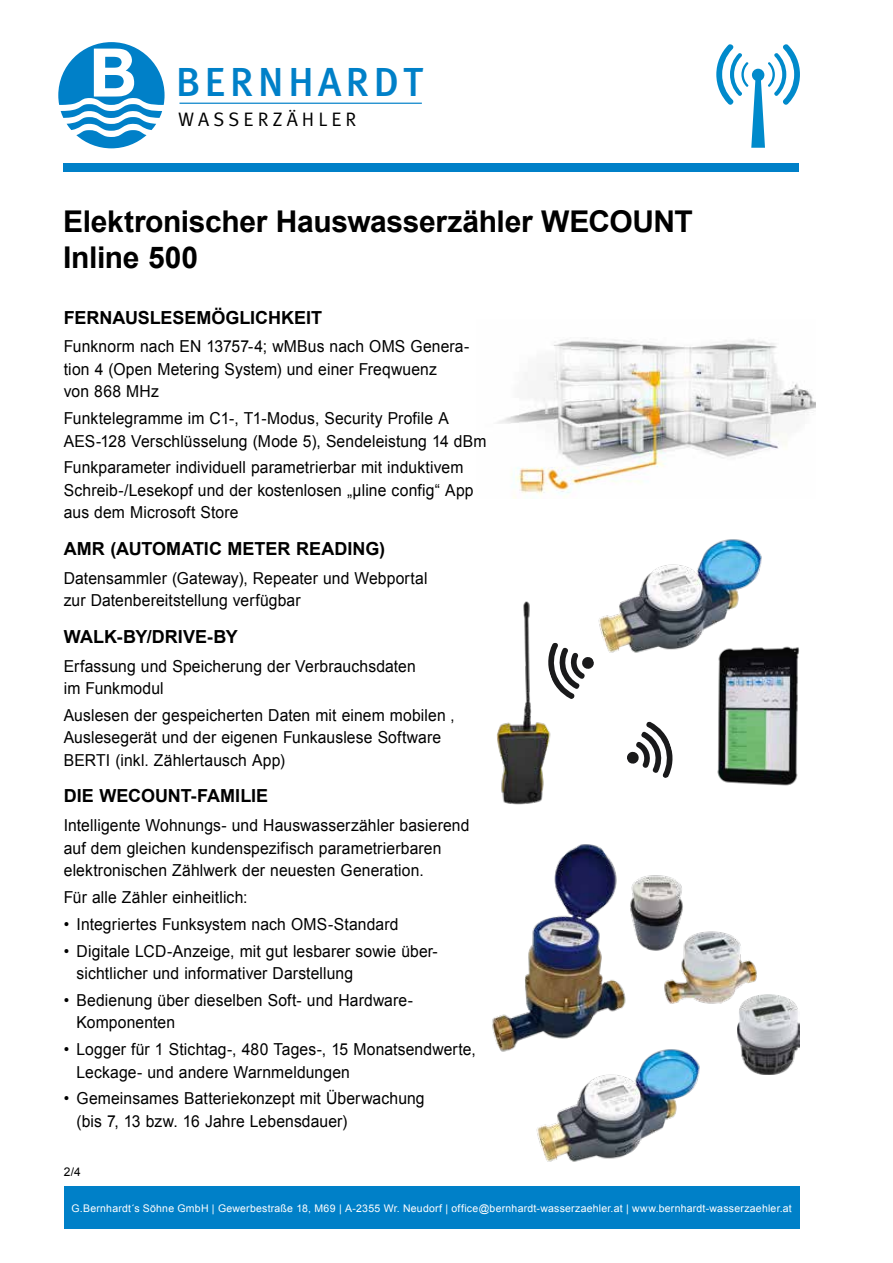
<style>
.page{position:relative;width:893px;height:1263px;background:#fff}
.page>*{position:absolute;margin:0;border:0;box-sizing:border-box;transform-origin:0 0}
.t1{font:500 40.5px "Meta Plus";letter-spacing:.1em;color:#0080c8}
.t2{font:700 30px/36px "Arial";letter-spacing:-.01em;color:#000}
.t3{font:19.5px "Meta Plus Normal";letter-spacing:.21em;color:#000}
.t4{font:700 18px "Arial";color:#000}
.t5{font:16.5px/22.5px "Arial";letter-spacing:.01em;color:#000;scale:.95 1}
.t6{font:12px "Arial";color:#000}
.t7{font:10.5px "Arial";letter-spacing:.02em;color:#fff}
</style>
<div class="page">
<svg style="left:58px;top:42px;width:107px;height:106px"></svg>
<hr style="left:179px;top:103px;width:243px;height:1px;background:#0080c8">
<svg style="left:716px;top:44px;width:84px;height:104px"></svg>
<div style="left:63px;top:164px;width:736px;height:8px;background:#0080c8"></div>
<div style="left:64px;top:1186px;width:735px;height:43px;background:#0080c8"></div>
<img style="left:498px;top:339px;width:317px;height:159px">
<svg style="left:559px;top:647px;width:35px;height:52px"></svg>
<img style="left:591px;top:539px;width:171px;height:120px">
<img style="left:497px;top:602px;width:62px;height:203px">
<img style="left:712px;top:641px;width:87px;height:145px">
<svg style="left:627px;top:721px;width:46px;height:57px"></svg>
<img style="left:536px;top:1049px;width:164px;height:113px">
<img style="left:492px;top:844px;width:139px;height:212px">
<img style="left:664px;top:931px;width:93px;height:73px">
<img style="left:738px;top:994px;width:61px;height:80px">
<img style="left:625px;top:869px;width:64px;height:83px">
<h1 class="t1" style="left:176px;top:59px;width:249px">BERNHARDT</h1>
<p class="t3" style="left:178px;top:108px;width:180px">WASSERZÄHLER</p>
<h2 class="t2" style="left:63px;top:205px;width:631px">Elektronischer Hauswasserzähler WECOUNT<br>Inline 500</h2>
<p class="t4" style="left:64px;top:305px;width:260px">FERNAUSLESEMÖGLICHKEIT</p>
<p class="t5" style="left:64px;top:336px;width:428px">Funknorm nach EN 13757-4; wMBus nach OMS Genera&shy;tion 4 (Open Metering System) und einer Freqwuenz<br>von 868 MHz</p>
<p class="t5" style="left:64px;top:407px;width:447px">Funktelegramme im C1-, T1-Modus, Security Profile A<br>AES-128 Verschlüsselung (Mode 5), Sendeleistung 14 dBm</p>
<p class="t5" style="left:64px;top:457px;width:433px">Funkparameter individuell parametrierbar mit induktivem<br>Schreib-/Lesekopf und der kostenlosen „µline config“ App aus dem Microsoft Store</p>
<p class="t4" style="left:64px;top:537px;width:323px">AMR (AUTOMATIC METER READING)</p>
<p class="t5" style="left:64px;top:567px;width:384px">Datensammler (Gateway), Repeater und Webportal zur Datenbereitstellung verfügbar</p>
<p class="t4" style="left:64px;top:625px;width:176px">WALK-BY/DRIVE-BY</p>
<p class="t5" style="left:64px;top:655px;width:372px">Erfassung und Speicherung der Verbrauchsdaten im Funkmodul</p>
<p class="t5" style="left:64px;top:704px;width:413px">Auslesen der gespeicherten Daten mit einem mobilen ‚<br>Auslesegerät und der eigenen Funkauslese Software<br>BERTI (inkl. Zählertausch App)</p>
<p class="t4" style="left:64px;top:784px;width:206px">DIE WECOUNT-FAMILIE</p>
<p class="t5" style="left:64px;top:814px;width:428px">Intelligente Wohnungs- und Hauswasserzähler basierend auf dem gleichen kundenspezifisch parametrierbaren elektronischen Zählwerk der neuesten Generation.</p>
<p class="t5" style="left:64px;top:886px;width:195px">Für alle Zähler einheitlich:</p>
<p class="t5" style="left:64px;top:913px;width:354px">• Integriertes Funksystem nach OMS-Standard</p>
<p class="t5" style="left:77px;top:940px;width:381px;text-indent:-13px">• Digitale LCD-Anzeige, mit gut lesbarer sowie über&shy;sichtlicher und informativer Darstellung</p>
<p class="t5" style="left:77px;top:989px;width:356px;text-indent:-13px">• Bedienung über dieselben Soft- und Hardware-<br>Komponenten</p>
<p class="t5" style="left:77px;top:1038px;width:422px;text-indent:-13px">• Logger für 1 Stichtag-, 480 Tages-, 15 Monatsendwerte,<br>Leckage- und andere Warnmeldungen</p>
<p class="t5" style="left:77px;top:1087px;width:368px;text-indent:-13px">• Gemeinsames Batteriekonzept mit Überwachung (bis 7, 13 bzw. 16 Jahre Lebensdauer)</p>
<p class="t6" style="left:64px;top:1164px;width:19px">2/4</p>
<p class="t7" style="left:71px;top:1201px;width:722px">G.Bernhardt´s Söhne GmbH | Gewerbestraße 18, M69 | A-2355 Wr. Neudorf | office@bernhardt-wasserzaehler.at | www.bernhardt-wasserzaehler.at</p>
</div>
